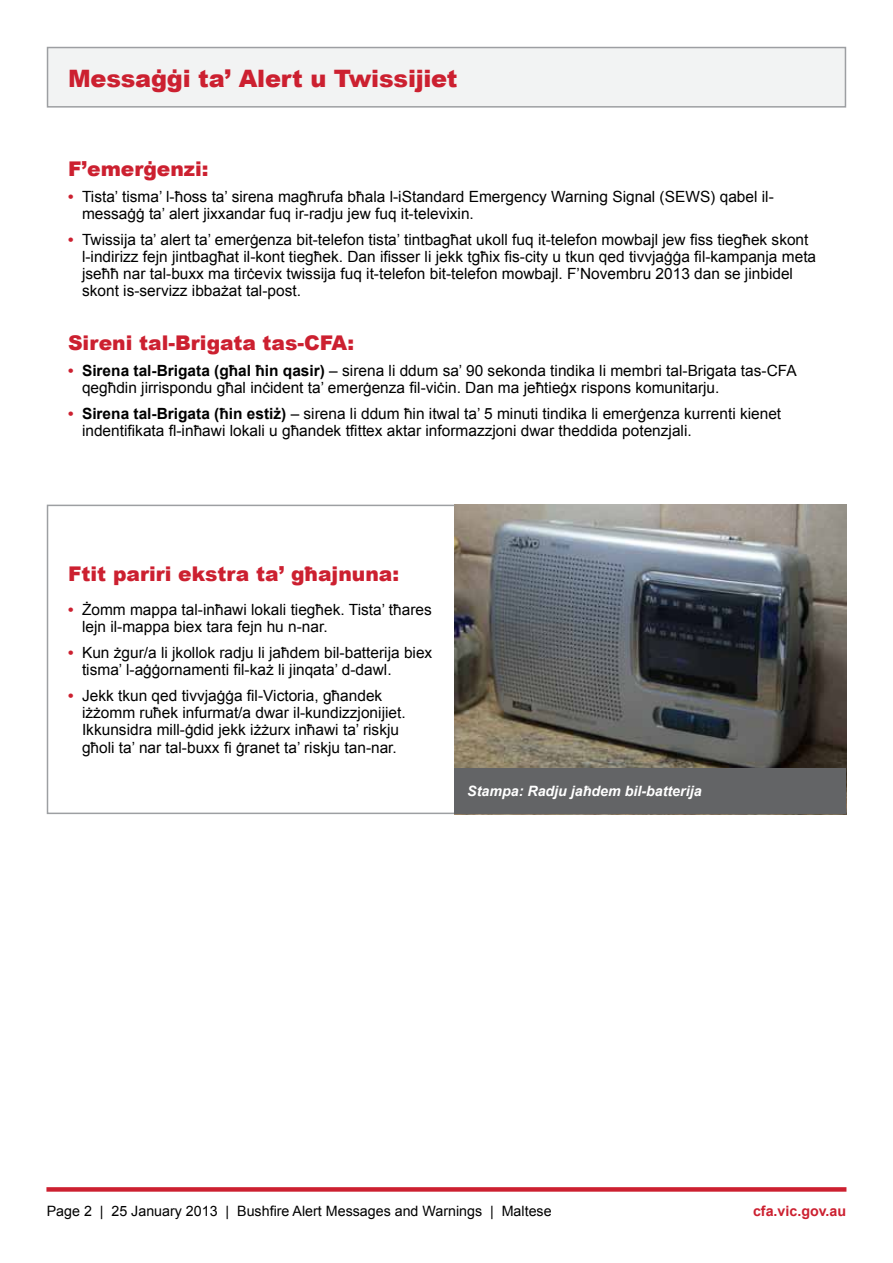
<style>
.page{position:relative;width:893px;height:1263px;background:#fff}
.page>*{position:absolute;margin:0;border:0;box-sizing:border-box;transform-origin:0 0}
.t1{font:900 24px "Arial";letter-spacing:-.01em;color:#cc2030}
.t2{font:900 20.25px "Arial";color:#cc2030}
.t3{font:15.45px/17.2px "Arial";color:#000}
.t4{font:700 15.45px "Arial";color:#cc2030}
.t5{font:14.25px "Arial";color:#000}
.t6{font:italic 700 14.25px "Arial";color:#fff}
.t7{font:700 14.25px "Arial";color:#cc2030}
.s1{font-weight:700}
</style>
<div class="page">
<img style="left:455px;top:505px;width:391px;height:263px">
<div style="left:47px;top:505px;width:408px;height:309px;border:2px solid #9d9fa2"></div>
<div style="left:454px;top:768px;width:392px;height:46px;background:#636466"></div>
<div style="left:47px;top:47px;width:799px;height:61px;background:#f2f3f3;border:2px solid #9d9fa2"></div>
<div style="left:46px;top:1187px;width:800px;height:5px;background:#cc2030"></div>
<h1 class="t1" style="left:68px;top:61px;width:391px">Messaġġi ta’ Alert u Twissijiet</h1>
<h2 class="t2" style="left:68px;top:154px;width:142px">F’emerġenzi:</h2>
<p class="t3" style="left:82px;top:205px;width:393px">messaġġ ta’ alert jixxandar fuq -i r radju jew fuq -i t televixin.</p>
<p class="t3" style="left:82px;top:188px;width:693px">Tista’ tisma -l’ ħoss ta’ sirena magħrufa bħala -l iStandard Emergency Warning Signal (SEWS) qabel -i l</p>
<p class="t4" style="left:68px;top:185px;width:7px">•</p>
<p class="t4" style="left:68px;top:228px;width:7px">•</p>
<p class="t3" style="left:82px;top:231px;width:728px">Twissija ta’ alert ta’ emerġenza bit-telefon tista’ tintbagħat ukoll fuq -i t telefon mowbajl jew fiss tiegħek skont</p>
<p class="t3" style="left:82px;top:248px;width:736px">-l indirizz fejn jintbagħat -i l kont tiegħek. Dan ifisser li jekk tgħix fis-city u tkun qed tivvjaġġa fil-kampanja meta jseħħ nar tal-buxx ma tirċevix twissija fuq -i t telefon bit-telefon mowbajl F. ’Novembru 2013 dan se jinbidel skont is-servizz ibbażat tal-post.</p>
<h2 class="t2" style="left:68px;top:328px;width:288px">Sireni tal-Brigata tas-CFA:</h2>
<p class="t3" style="left:82px;top:362px;width:716px"><span class="s1">Sirena tal-Brigata (għal ħin qasir)</span> – sirena li ddum sa’ 90 sekonda tindika li membri tal-Brigata tas-CFA</p>
<p class="t4" style="left:68px;top:359px;width:7px">•</p>
<p class="t4" style="left:68px;top:402px;width:7px">•</p>
<p class="t3" style="left:82px;top:375px;width:701px;line-height:25.8px">qegħdin jirrispondu għal inċident ta’ emerġenza fil-viċin. Dan ma jeħtieġx rispons komunitarju.<br><span class="s1">Sirena tal-Brigata (ħin estiż)</span> – sirena li ddum ħin itwal ta 5’ minuti tindika li emerġenza kurrenti kienet</p>
<p class="t3" style="left:82px;top:422px;width:611px">indentifikata -f l inħawi lokali u għandek tfittex aktar informazzjoni dwar theddida potenzjali.</p>
<h2 class="t2" style="left:68px;top:559px;width:333px">Ftit pariri ekstra ta’ għajnuna:</h2>
<p class="t3" style="left:82px;top:601px;width:351px">Żomm mappa tal-inħawi lokali tiegħek. Tista’ tħares</p>
<p class="t4" style="left:68px;top:599px;width:7px">•</p>
<p class="t4" style="left:68px;top:642px;width:7px">•</p>
<p class="t4" style="left:68px;top:685px;width:7px">•</p>
<p class="t3" style="left:82px;top:614px;width:352px;line-height:25.8px">lejn -i l mappa biex tara fejn hu -n nar.<br>Kun żgur l ia/ jkollok radju li jaħdem bil-batterija biex</p>
<p class="t3" style="left:82px;top:657px;width:311px;line-height:25.8px">tisma -l’ aġġornamenti fil-każ li jinqata -d’ dawl.<br>Jekk tkun qed tivvjaġġa fil-Victoria, għandek</p>
<p class="t3" style="left:82px;top:704px;width:325px">iżżomm ruħek infurmat a/ dwar -i l kundizzjonijiet.<br>Ikkunsidra mill-ġdid jekk iżżurx inħawi ta’ riskju għoli ta’ nar tal-buxx fi ġranet ta’ riskju tan-nar.</p>
<p class="t6" style="left:467px;top:782px;width:236px">Stampa: Radju jaħdem bil-batterija</p>
<p class="t5" style="left:47px;top:1202px;width:47px">Page 2</p>
<p class="t5" style="left:100px;top:1202px;width:5px">|</p>
<p class="t5" style="left:111px;top:1202px;width:108px">25 January 2013</p>
<p class="t5" style="left:226px;top:1202px;width:5px">|</p>
<p class="t5" style="left:237px;top:1202px;width:246px">Bushfire Alert Messages and Warnings</p>
<p class="t5" style="left:490px;top:1202px;width:5px">|</p>
<p class="t5" style="left:502px;top:1202px;width:51px">Maltese</p>
<p class="t7" style="left:753px;top:1201px;width:95px">cfa.vic.gov.au</p>
</div>
